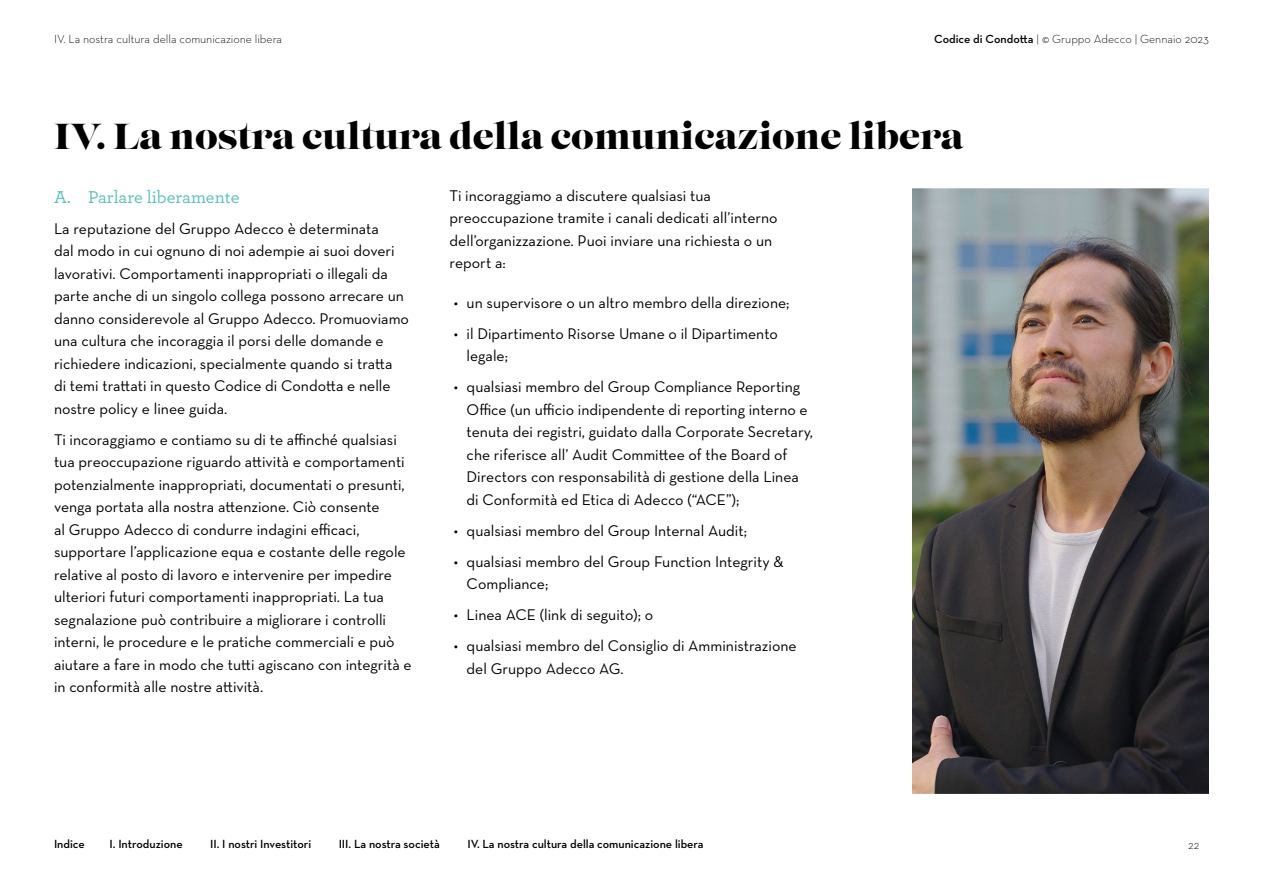
<style>
.page{position:relative;width:1263px;height:893px;background:#fff}
.page>*{position:absolute;margin:0;border:0;box-sizing:border-box;transform-origin:0 0}
.t1{font:36px "Lust";color:#000}
.t2{font:500 18px "Archer";color:#5ebfbc}
.t3{font:15.75px/22.5px "Neutraface Text";color:#000}
.t4{font:600 12px "Neutraface Text";color:#000}
.t5{font:300 12px "Neutraface Text";color:#000}
.s1{font-weight:600}
</style>
<div class="page">
<img style="left:912px;top:188px;width:297px;height:605px">
<p class="t5" style="left:54px;top:32px;width:230px">IV. La nostra cultura della comunicazione libera</p>
<p class="t5" style="left:934px;top:32px;width:276px"><span class="s1">Codice di Condotta</span> | © Gruppo Adecco | Gennaio 2023</p>
<h1 class="t1" style="left:54px;top:115px;width:910px">IV. La nostra cultura della comunicazione libera</h1>
<p class="t2" style="left:54px;top:184px;width:187px">A. Parlare liberamente</p>
<p class="t3" style="left:54px;top:217px;width:356px">La reputazione del Gruppo Adecco è determinata<br>dal modo in cui ognuno di noi adempie ai suoi doveri lavorativi. Comportamenti inappropriati o illegali da parte anche di un singolo collega possono arrecare un danno considerevole al Gruppo Adecco. Promuoviamo una cultura che incoraggia il porsi delle domande e richiedere indicazioni, specialmente quando si tratta<br>di temi trattati in questo Codice di Condotta e nelle nostre policy e linee guida.</p>
<p class="t3" style="left:54px;top:428px;width:359px">Ti incoraggiamo e contiamo su di te affinché qualsiasi tua preoccupazione riguardo attività e comportamenti potenzialmente inappropriati, documentati o presunti, venga portata alla nostra attenzione. Ciò consente<br>al Gruppo Adecco di condurre indagini efficaci, supportare l’applicazione equa e costante delle regole relative al posto di lavoro e intervenire per impedire ulteriori futuri comportamenti inappropriati. La tua segnalazione può contribuire a migliorare i controlli interni, le procedure e le pratiche commerciali e può aiutare a fare in modo che tutti agiscano con integrità e in conformità alle nostre attività.</p>
<p class="t3" style="left:450px;top:184px;width:329px">Ti incoraggiamo a discutere qualsiasi tua preoccupazione tramite i canali dedicati all’interno dell’organizzazione. Puoi inviare una richiesta o un report a:</p>
<p class="t3" style="left:454px;top:291px;width:337px">• un supervisore o un altro membro della direzione;</p>
<p class="t3" style="left:467px;top:322px;width:313px;text-indent:-13px">• il Dipartimento Risorse Umane o il Dipartimento legale;</p>
<p class="t3" style="left:467px;top:375px;width:348px;text-indent:-13px">• qualsiasi membro del Group Compliance Reporting Office (un ufficio indipendente di reporting interno e tenuta dei registri, guidato dalla Corporate Secretary, che riferisce all’ Audit Committee of the Board of Directors con responsabilità di gestione della Linea di Conformità ed Etica di Adecco (“ACE”);</p>
<p class="t3" style="left:454px;top:519px;width:295px">• qualsiasi membro del Group Internal Audit;</p>
<p class="t3" style="left:467px;top:550px;width:319px;text-indent:-13px">• qualsiasi membro del Group Function Integrity &amp;<br>Compliance;</p>
<p class="t3" style="left:454px;top:604px;width:201px">• Linea ACE (link di seguito); o</p>
<p class="t3" style="left:467px;top:635px;width:332px;text-indent:-13px">• qualsiasi membro del Consiglio di Amministrazione del Gruppo Adecco AG.</p>
<p class="t4" style="left:54px;top:837px;width:32px">Indice</p>
<p class="t4" style="left:110px;top:837px;width:75px">I. Introduzione</p>
<p class="t4" style="left:210px;top:837px;width:102px">II. I nostri Investitori</p>
<p class="t4" style="left:339px;top:837px;width:103px">III. La nostra società</p>
<p class="t4" style="left:467px;top:837px;width:238px">IV. La nostra cultura della comunicazione libera</p>
<p class="t5" style="left:1188px;top:837px;width:13px">22</p>
</div>
